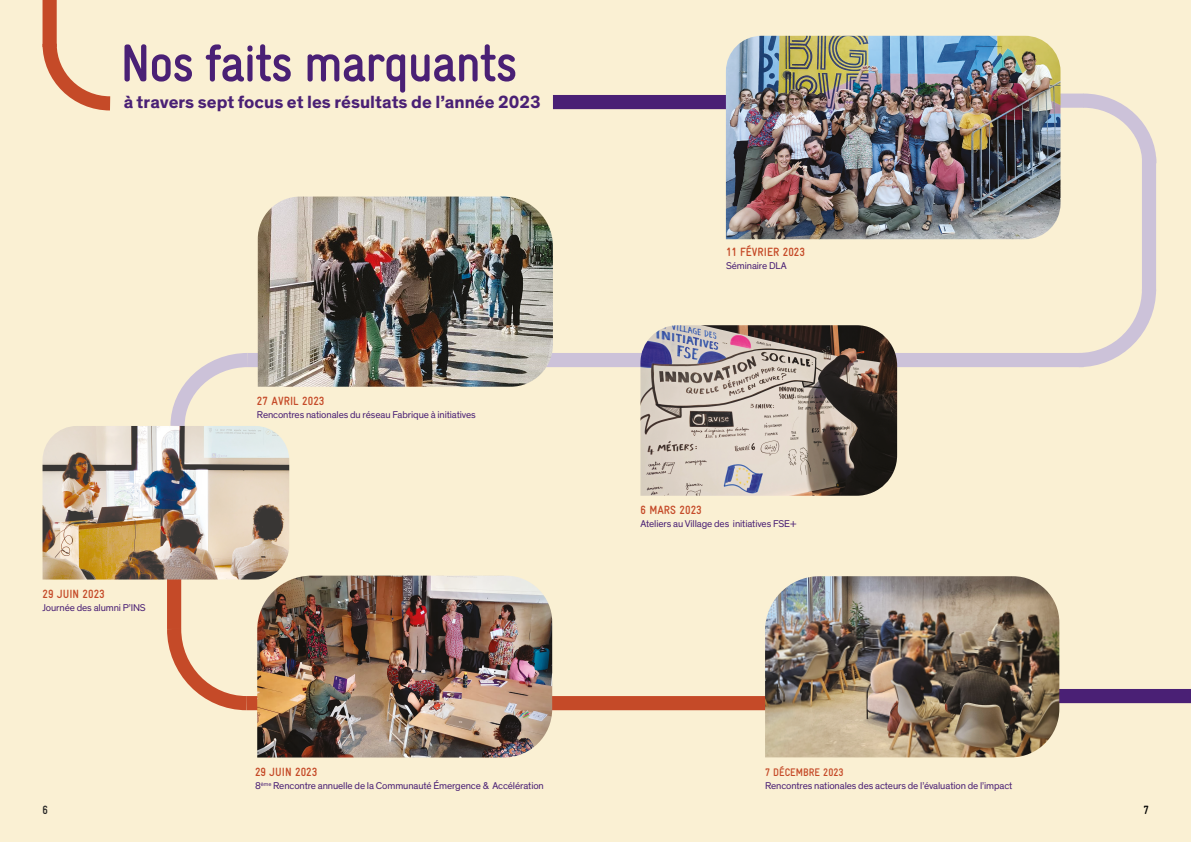
<style>
.page{position:relative;width:1191px;height:842px;background:#faf0d3}
.page>*{position:absolute;margin:0;border:0;box-sizing:border-box;transform-origin:0 0}
.t1{font:700 18px "Theinhardt";color:#4a2075}
.t2{font:700 12px "Gravur Condensed";color:#c54a28}
.t3{font:700 12px "Gravur Condensed";color:#282827}
.t4{font:700 12px "Gravur Condensed";color:#000}
.t5{font:700 11px "Gravur Condensed";color:#c54a28}
.t6{font:10px "Theinhardt";letter-spacing:-.01em;color:#4a2075}
</style>
<div class="page">
<div style="left:553px;top:95px;width:309px;height:14px;background:#4a2075"></div>
<div style="left:884px;top:353px;width:200px;height:14px;background:#ccc2d9"></div>
<div style="left:884px;top:94px;width:200px;height:14px;background:#ccc2d9"></div>
<div style="left:248px;top:353px;width:590px;height:14px;background:#ccc2d9"></div>
<div style="left:1142px;top:157px;width:14px;height:134px;background:#ccc2d9"></div>
<div style="left:167px;top:550px;width:14px;height:79px;background:#c54a28"></div>
<div style="left:43px;top:0;width:14px;height:47px;background:#c54a28"></div>
<div style="left:247px;top:696px;width:708px;height:14px;background:#c54a28"></div>
<div style="left:981px;top:689px;width:210px;height:14px;background:#4a2075"></div>
<svg style="left:1079px;top:291px;width:77px;height:77px"></svg>
<svg style="left:1069px;top:93px;width:88px;height:71px"></svg>
<svg style="left:170px;top:346px;width:88px;height:80px"></svg>
<svg style="left:167px;top:615px;width:90px;height:96px"></svg>
<svg style="left:42px;top:30px;width:473px;height:81px"></svg>
<img style="left:726px;top:36px;width:334px;height:203px">
<img style="left:43px;top:426px;width:246px;height:153px">
<img style="left:640px;top:325px;width:257px;height:171px">
<img style="left:257px;top:576px;width:295px;height:181px">
<img style="left:765px;top:576px;width:294px;height:181px">
<img style="left:258px;top:197px;width:295px;height:190px">
<h1 class="t1" style="left:124px;top:91px;width:418px">à travers sept focus et les résultats de l’année 2023</h1>
<p class="t2" style="left:43px;top:587px;width:64px">29 JUIN 2023</p>
<p class="t6" style="left:43px;top:602px;width:105px">Journée des alumni P’INS</p>
<p class="t2" style="left:257px;top:395px;width:69px">27 AVRIL 2023</p>
<p class="t6" style="left:257px;top:409px;width:220px">Rencontres nationales du réseau Fabrique à initiatives</p>
<p class="t2" style="left:255px;top:765px;width:64px">29 JUIN 2023</p>
<p class="t6" style="left:255px;top:780px;width:290px">8<sup>ème</sup> Rencontre annuelle de la Communauté Émergence &amp; Accélération</p>
<p class="t2" style="left:726px;top:245px;width:80px">11 FÉVRIER 2023</p>
<p class="t6" style="left:726px;top:259px;width:62px">Séminaire DLA</p>
<p class="t2" style="left:640px;top:503px;width:63px">6 MARS 2023</p>
<p class="t6" style="left:640px;top:518px;width:157px">Ateliers au Village des initiatives FSE+</p>
<p class="t5" style="left:765px;top:766px;width:80px">7 DÉCEMBRE 2023</p>
<p class="t6" style="left:765px;top:779px;width:249px">Rencontres nationales des acteurs de l’évaluation de l’impact</p>
<p class="t3" style="left:43px;top:803px;width:7px">6</p>
<p class="t4" style="left:1143px;top:803px;width:7px">7</p>
</div>
